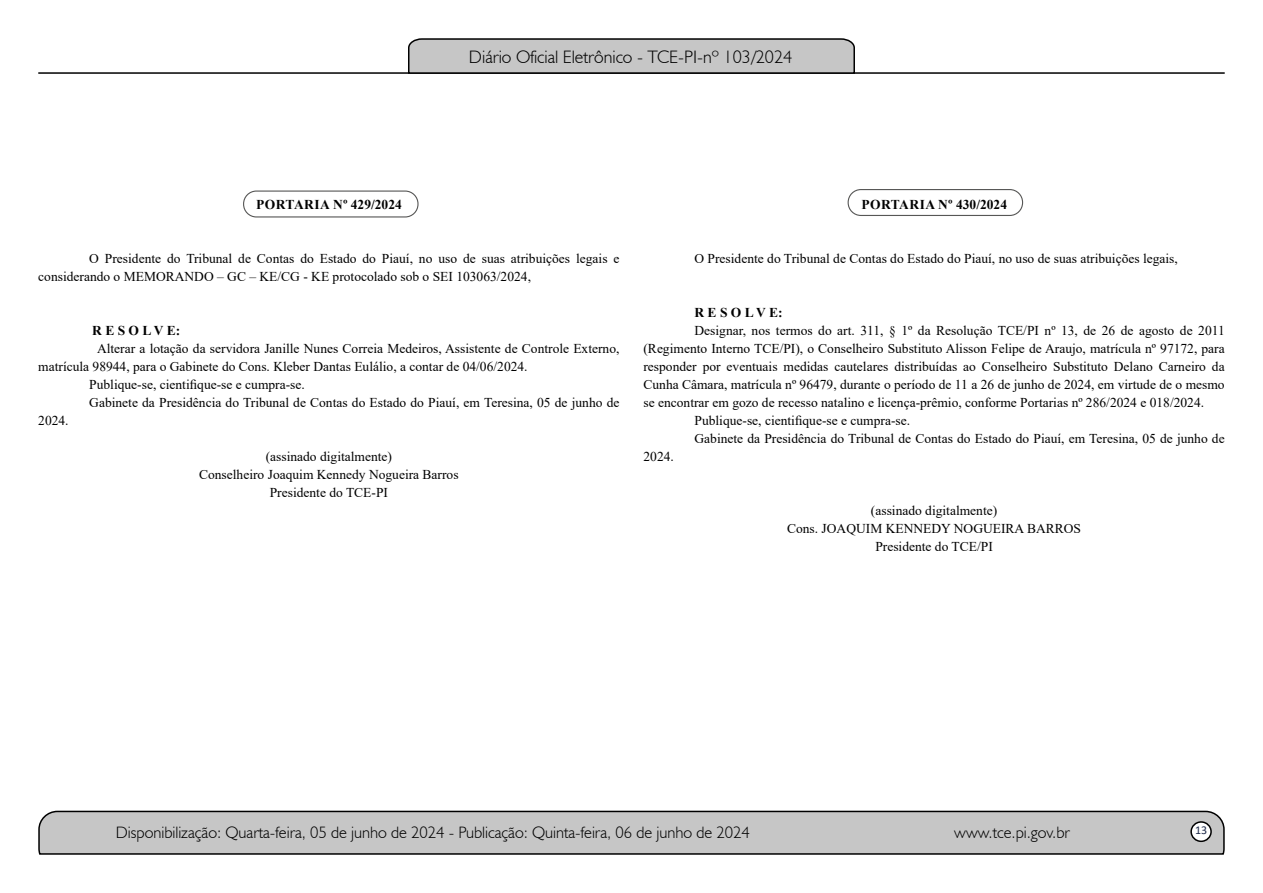
<style>
.page{position:relative;width:1263px;height:893px;background:#fff}
.page>*{position:absolute;margin:0;border:0;box-sizing:border-box;transform-origin:0 0}
.t1{font:300 18px "Humanist 521 BT";color:#000}
.t2{font:300 16.5px "Humanist 521 BT";color:#000}
.t3{font:13.5px/18px "Times New Roman";color:#000;text-align:center}
.t4{font:700 13.5px "Times New Roman";color:#000}
.t5{font:12px "Calibri";color:#212d4c}
</style>
<div class="page">
<svg style="left:38px;top:810px;width:1187px;height:45px;background:#b9b9b9"></svg>
<div style="left:1191px;top:822px;width:20px;height:19px;background:#fff;border-radius:50%"></div>
<div style="left:1190px;top:821px;width:22px;height:21px;border:2px solid #000;border-radius:50%"></div>
<hr style="left:38px;top:72px;width:1187px;height:2px;background:#000">
<svg style="left:407px;top:38px;width:449px;height:36px;background:#b4b4b4"></svg>
<div style="left:847px;top:189px;width:176px;height:27px;border:1px solid #575756;border-radius:13px"></div>
<div style="left:243px;top:191px;width:175px;height:27px;border:1px solid #575756;border-radius:13px"></div>
<p class="t4" style="left:256px;top:194px;width:147px">PORTARIA Nº 429/2024</p>
<h1 class="t1" style="left:469px;top:46px;width:325px">Diário Oficial Eletrônico - TCE-PI-nº 103/2024</h1>
<p class="t4" style="left:861px;top:194px;width:147px">PORTARIA Nº 430/2024</p>
<p class="t3" style="left:38px;top:249px;width:583px;text-align:left;text-indent:51px">O Presidente do Tribunal de Contas do Estado do Piauí, no uso de suas atribuições legais e considerando o MEMORANDO – GC – KE/CG - KE protocolado sob o SEI 103063/2024,</p>
<p class="t4" style="left:92px;top:320px;width:90px">R E S O L V E:</p>
<p class="t3" style="left:97px;top:339px;width:524px">Alterar a lotação da servidora Janille Nunes Correia Medeiros, Assistente de Controle Externo,</p>
<p class="t3" style="left:38px;top:357px;width:491px">matrícula 98944, para o Gabinete do Cons. Kleber Dantas Eulálio, a contar de 04/06/2024.</p>
<p class="t3" style="left:89px;top:375px;width:217px">Publique-se, cientifique-se e cumpra-se.</p>
<p class="t3" style="left:89px;top:393px;width:532px">Gabinete da Presidência do Tribunal de Contas do Estado do Piauí, em Teresina, 05 de junho de</p>
<p class="t3" style="left:38px;top:411px;width:32px">2024.</p>
<p class="t3" style="left:199px;top:447px;width:261px">(assinado digitalmente)<br>Conselheiro Joaquim Kennedy Nogueira Barros<br>Presidente do TCE-PI</p>
<p class="t3" style="left:694px;top:249px;width:485px">O Presidente do Tribunal de Contas do Estado do Piauí, no uso de suas atribuições legais,</p>
<p class="t4" style="left:694px;top:302px;width:90px">R E S O L V E:</p>
<p class="t3" style="left:694px;top:321px;width:532px">Designar, nos termos do art. 311, § 1º da Resolução TCE/PI nº 13, de 26 de agosto de 2011</p>
<p class="t3" style="left:643px;top:339px;width:583px">(Regimento Interno TCE/PI), o Conselheiro Substituto Alisson Felipe de Araujo, matrícula nº 97172, para</p>
<p class="t3" style="left:643px;top:357px;width:583px">responder por eventuais medidas cautelares distribuídas ao Conselheiro Substituto Delano Carneiro da</p>
<p class="t3" style="left:643px;top:375px;width:583px">Cunha Câmara, matrícula nº 96479, durante o período de 11 a 26 de junho de 2024, em virtude de o mesmo</p>
<p class="t3" style="left:643px;top:393px;width:562px">se encontrar em gozo de recesso natalino e licença-prêmio, conforme Portarias nº 286/2024 e 018/2024.</p>
<p class="t3" style="left:694px;top:411px;width:217px">Publique-se, cientifique-se e cumpra-se.</p>
<p class="t3" style="left:694px;top:429px;width:532px">Gabinete da Presidência do Tribunal de Contas do Estado do Piauí, em Teresina, 05 de junho de</p>
<p class="t3" style="left:643px;top:447px;width:32px">2024.</p>
<p class="t3" style="left:787px;top:501px;width:295px">(assinado digitalmente)<br>Cons. JOAQUIM KENNEDY NOGUEIRA BARROS<br>Presidente do TCE/PI</p>
<p class="t2" style="left:116px;top:822px;width:635px">Disponibilização: Quarta-feira, 05 de junho de 2024 - Publicação: Quinta-feira, 06 de junho de 2024</p>
<p class="t2" style="left:954px;top:822px;width:117px">www.tce.pi.gov.br</p>
<p class="t5" style="left:1195px;top:821px;width:14px">13</p>
</div>
